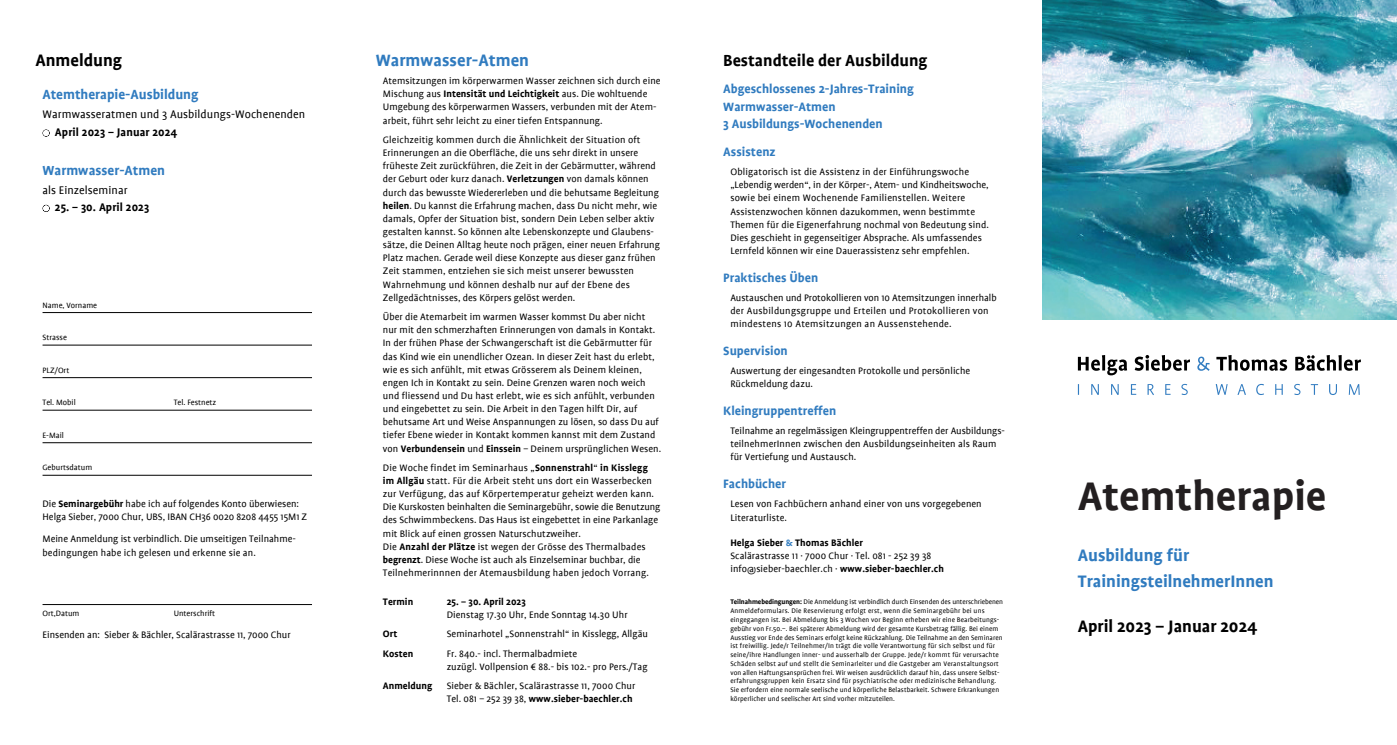
<style>
.page{position:relative;width:1397px;height:745px;background:#fff}
.page>*{position:absolute;margin:0;border:0;box-sizing:border-box;transform-origin:0 0}
.t1{font:700 45px "Profile";color:#231f20}
.t2{font:700 18.75px/26.2px "Profile";color:#307bbf}
.t3{font:700 18.75px "Profile";color:#000}
.t4{font:700 18.12px "Profile";color:#000}
.t5{font:700 15px "Profile";color:#307bbf}
.t6{font:700 13.75px/17.5px "Profile";color:#307bbf}
.t7{font:12.5px "Profile";letter-spacing:.005em;color:#000}
.t8{font:700 12.5px "Profile";letter-spacing:.01em;color:#000}
.t9{font:10.62px/13.1px "Profile";letter-spacing:.005em;color:#000}
.t10{font:10.62px/13.1px "Profile";letter-spacing:.025em;color:#000}
.t11{font:700 10.62px "Profile";letter-spacing:.005em;color:#000}
.t12{font:8.75px "Profile";color:#000}
.t13{font:7.5px/8.8px "Profile";letter-spacing:.015em;color:#000}
.s1{font-weight:700}
.s2{font-weight:700;color:#307bbf}
</style>
<div class="page">
<svg style="left:1077px;top:383px;width:282px;height:12px"></svg>
<svg style="left:1216px;top:355px;width:144px;height:15px"></svg>
<svg style="left:1197px;top:356px;width:12px;height:14px"></svg>
<svg style="left:1077px;top:355px;width:112px;height:20px"></svg>
<img style="left:1042px;top:0;width:354px;height:319px">
<hr style="left:43px;top:604px;width:269px;height:1px;background:#000">
<hr style="left:43px;top:312px;width:269px;height:1px;background:#000">
<hr style="left:43px;top:344px;width:269px;height:1px;background:#000">
<hr style="left:43px;top:377px;width:269px;height:1px;background:#000">
<hr style="left:43px;top:409px;width:269px;height:1px;background:#000">
<hr style="left:43px;top:442px;width:269px;height:1px;background:#000">
<hr style="left:43px;top:474px;width:269px;height:1px;background:#000">
<svg style="left:43px;top:205px;width:7px;height:7px"></svg>
<svg style="left:43px;top:129px;width:7px;height:7px"></svg>
<h2 class="t3" style="left:35px;top:53px;width:88px">Anmeldung</h2>
<h3 class="t5" style="left:42px;top:89px;width:157px">Atemtherapie-Ausbildung</h3>
<p class="t8" style="left:55px;top:127px;width:124px">April 2023 – Januar 2024</p>
<p class="t7" style="left:42px;top:110px;width:264px">Warmwasseratmen und 3 Ausbildungs-Wochenenden</p>
<h3 class="t5" style="left:42px;top:164px;width:124px">Warmwasser-Atmen</h3>
<p class="t7" style="left:42px;top:185px;width:87px">als Einzelseminar</p>
<p class="t8" style="left:55px;top:202px;width:96px">25. – 30. April 2023</p>
<p class="t12" style="left:43px;top:301px;width:56px">Name, Vorname</p>
<p class="t12" style="left:43px;top:334px;width:26px">Strasse</p>
<p class="t12" style="left:43px;top:366px;width:28px">PLZ/Ort</p>
<p class="t12" style="left:43px;top:399px;width:35px">Tel. Mobil</p>
<p class="t12" style="left:174px;top:399px;width:44px">Tel. Festnetz</p>
<p class="t12" style="left:43px;top:431px;width:23px">E-Mail</p>
<p class="t12" style="left:43px;top:464px;width:51px">Geburtsdatum</p>
<p class="t9" style="left:43px;top:498px;width:266px">Die <span class="s1">Seminargebühr</span> habe ich auf folgendes Konto überwiesen:<br>Helga Sieber, 7000 Chur, UBS, IBAN CH36 0020 8208 4455 15M1 Z</p>
<p class="t9" style="left:43px;top:533px;width:255px">Meine Anmeldung ist verbindlich. Die umseitigen Teilnahme&shy;bedingungen habe ich gelesen und erkenne sie an.</p>
<p class="t12" style="left:43px;top:609px;width:38px">Ort,Datum</p>
<p class="t12" style="left:174px;top:609px;width:43px">Unterschrift</p>
<p class="t9" style="left:43px;top:628px;width:249px">Einsenden an: Sieber &amp; Bächler, Scalärastrasse 11, 7000 Chur</p>
<h2 class="t2" style="left:376px;top:48px;width:155px">Warmwasser-Atmen</h2>
<p class="t9" style="left:383px;top:75px;width:279px">Atemsitzungen im körperwarmen Wasser zeichnen sich durch eine Mischung aus <span class="s1">Intensität und Leichtigkeit</span> aus. Die wohltuende Umgebung des körperwarmen Wassers, verbunden mit der Atem&shy;arbeit, führt sehr leicht zu einer tiefen Entspannung.</p>
<p class="t9" style="left:383px;top:134px;width:278px">Gleichzeitig kommen durch die Ähnlichkeit der Situation oft Erinnerungen an die Oberfläche, die uns sehr direkt in unsere früheste Zeit zurückführen, die Zeit in der Gebärmutter, während der Geburt oder kurz danach. <span class="s1">Verletzungen</span> von damals können durch das bewusste Wiedererleben und die behutsame Begleitung <span class="s1">heilen</span>. Du kannst die Erfahrung machen, dass Du nicht mehr, wie damals, Opfer der Situation bist, sondern Dein Leben selber aktiv gestalten kannst. So können alte Lebenskonzepte und Glaubens&shy;sätze, die Deinen Alltag heute noch prägen, einer neuen Erfahrung Platz machen. Gerade weil diese Konzepte aus dieser ganz frühen Zeit stammen, entziehen sie sich meist unserer bewussten Wahrnehmung und können deshalb nur auf der Ebene des Zellgedächtnisses, des Körpers gelöst werden.</p>
<p class="t9" style="left:383px;top:311px;width:280px">Über die Atemarbeit im warmen Wasser kommst Du aber nicht nur mit den schmerzhaften Erinnerungen von damals in Kontakt.<br>In der frühen Phase der Schwangerschaft ist die Gebärmutter für das Kind wie ein unendlicher Ozean. In dieser Zeit hast du erlebt, wie es sich anfühlt, mit etwas Grösserem als Deinem kleinen, engen Ich in Kontakt zu sein. Deine Grenzen waren noch weich und fliessend und Du hast erlebt, wie es sich anfühlt, verbunden und eingebettet zu sein. Die Arbeit in den Tagen hilft Dir, auf behutsame Art und Weise Anspannungen zu lösen, so dass Du auf tiefer Ebene wieder in Kontakt kommen kannst mit dem Zustand von <span class="s1">Verbundensein</span> und <span class="s1">Einssein</span> – Deinem ursprünglichen Wesen.</p>
<p class="t9" style="left:383px;top:461px;width:279px">Die Woche findet im Seminarhaus „<span class="s1">Sonnenstrahl</span>“ <span class="s1">in Kisslegg im Allgäu</span> statt. Für die Arbeit steht uns dort ein Wasserbecken zur Verfügung, das auf Körpertemperatur geheizt werden kann.<br>Die Kurskosten beinhalten die Seminargebühr, sowie die Benutzung des Schwimmbeckens. Das Haus ist eingebettet in eine Parkanlage mit Blick auf einen grossen Naturschutzweiher.<br>Die <span class="s1">Anzahl der Plätze</span> ist wegen der Grösse des Thermalbades <span class="s1">begrenzt</span>. Diese Woche ist auch als Einzelseminar buchbar, die Teilnehmerinnnen der Atemausbildung haben jedoch Vorrang.</p>
<p class="t11" style="left:383px;top:597px;width:32px">Termin</p>
<p class="t11" style="left:446px;top:597px;width:81px">25. – 30. April 2023</p>
<p class="t9" style="left:446px;top:608px;width:182px">Dienstag 17.30 Uhr, Ende Sonntag 14.30 Uhr</p>
<p class="t11" style="left:383px;top:629px;width:16px">Ort</p>
<p class="t9" style="left:446px;top:627px;width:203px">Seminarhotel „Sonnenstrahl“ in Kisslegg, Allgäu</p>
<p class="t11" style="left:383px;top:649px;width:32px">Kosten</p>
<p class="t9" style="left:446px;top:647px;width:202px">Fr. 840.- incl. Thermalbadmiete<br>zuzügl. Vollpension ¤ 88.- bis 102.- pro Pers./Tag</p>
<p class="t11" style="left:383px;top:681px;width:51px">Anmeldung</p>
<p class="t9" style="left:446px;top:679px;width:190px">Sieber &amp; Bächler, Scalärastrasse 11, 7000 Chur<br>Tel. 081 – 252 39 38, <span class="s1">www.sieber-baechler.ch</span></p>
<h3 class="t4" style="left:723px;top:53px;width:206px">Bestandteile der Ausbildung</h3>
<p class="t6" style="left:723px;top:81px;width:192px">Abgeschlossenes 2-Jahres-Training<br>Warmwasser-Atmen<br>3 Ausbildungs-Wochenenden</p>
<p class="t6" style="left:723px;top:144px;width:54px">Assistenz</p>
<p class="t9" style="left:730px;top:166px;width:260px">Obligatorisch ist die Assistenz in der Einführungswoche „Lebendig werden“, in der Körper-, Atem- und Kindheitswoche, sowie bei einem Wochenende Familienstellen. Weitere Assistenzwochen können dazukommen, wenn bestimmte Themen für die Eigenerfahrung nochmal von Bedeutung sind.<br>Dies geschieht in gegenseitiger Absprache. Als umfassendes Lernfeld können wir eine Dauerassistenz sehr empfehlen.</p>
<p class="t6" style="left:723px;top:269px;width:96px">Praktisches Üben</p>
<p class="t10" style="left:730px;top:291px;width:268px">Austauschen und Protokollieren von 10 Atemsitzungen innerhalb der Ausbildungsgruppe und Erteilen und Protokollieren von mindestens 10 Atemsitzungen an Aussenstehende.</p>
<p class="t6" style="left:723px;top:342px;width:66px">Supervision</p>
<p class="t9" style="left:730px;top:365px;width:241px">Auswertung der eingesandten Protokolle und persönliche<br>Rückmeldung dazu.</p>
<p class="t6" style="left:723px;top:402px;width:115px">Kleingruppentreffen</p>
<p class="t9" style="left:730px;top:425px;width:276px">Teilnahme an regelmässigen Kleingruppentreffen der Ausbildungs&shy;teilnehmerInnen zwischen den Ausbildungseinheiten als Raum für Vertiefung und Austausch.</p>
<p class="t6" style="left:723px;top:475px;width:64px">Fachbücher</p>
<p class="t9" style="left:730px;top:498px;width:253px">Lesen von Fachbüchern anhand einer von uns vorgegebenen<br>Literaturliste.</p>
<p class="t9" style="left:730px;top:536px;width:215px"><span class="s1">Helga Sieber</span> <span class="s2">&amp;</span> <span class="s1">Thomas Bächler<br></span>Scalärastrasse 11 · 7000 Chur · Tel. 081 - 252 39 38 info@sieber-baechler.ch · <span class="s1">www.sieber-baechler.ch</span></p>
<p class="t13" style="left:730px;top:598px;width:274px"><span class="s1">Teilnahmebedingungen:</span> Die Anmeldung ist verbindlich durch Einsenden des unterschriebenen Anmeldeformulars. Die Reservierung erfolgt erst, wenn die Seminargebühr bei uns eingegangen ist. Bei Abmeldung bis 3 Wochen vor Beginn erheben wir eine Bearbeitungs&shy;gebühr von Fr.50.–. Bei späterer Abmeldung wird der gesamte Kursbetrag fällig. Bei einem Ausstieg vor Ende des Seminars erfolgt keine Rückzahlung. Die Teilnahme an den Seminaren ist freiwillig. Jede/r Teilnehmer/In trägt die volle Verantwortung für sich selbst und für seine/ihre Handlungen inner- und ausserhalb der Gruppe. Jede/r kommt für verursachte Schäden selbst auf und stellt die Seminarleiter und die Gastgeber am Veranstaltungsort von allen Haftungsansprüchen frei. Wir weisen ausdrücklich darauf hin, dass unsere Selbst&shy;erfahrungsgruppen kein Ersatz sind für psychiatrische oder medizinische Behandlung.<br>Sie erfordern eine normale seelische und körperliche Belastbarkeit. Schwere Erkrankungen körperlicher und seelischer Art sind vorher mitzuteilen.</p>
<h1 class="t1" style="left:1077px;top:478px;width:250px">Atemtherapie</h1>
<h2 class="t2" style="left:1077px;top:543px;width:197px">Ausbildung für<br>TrainingsteilnehmerInnen</h2>
<h2 class="t3" style="left:1077px;top:619px;width:181px">April 2023 – Januar 2024</h2>
</div>
